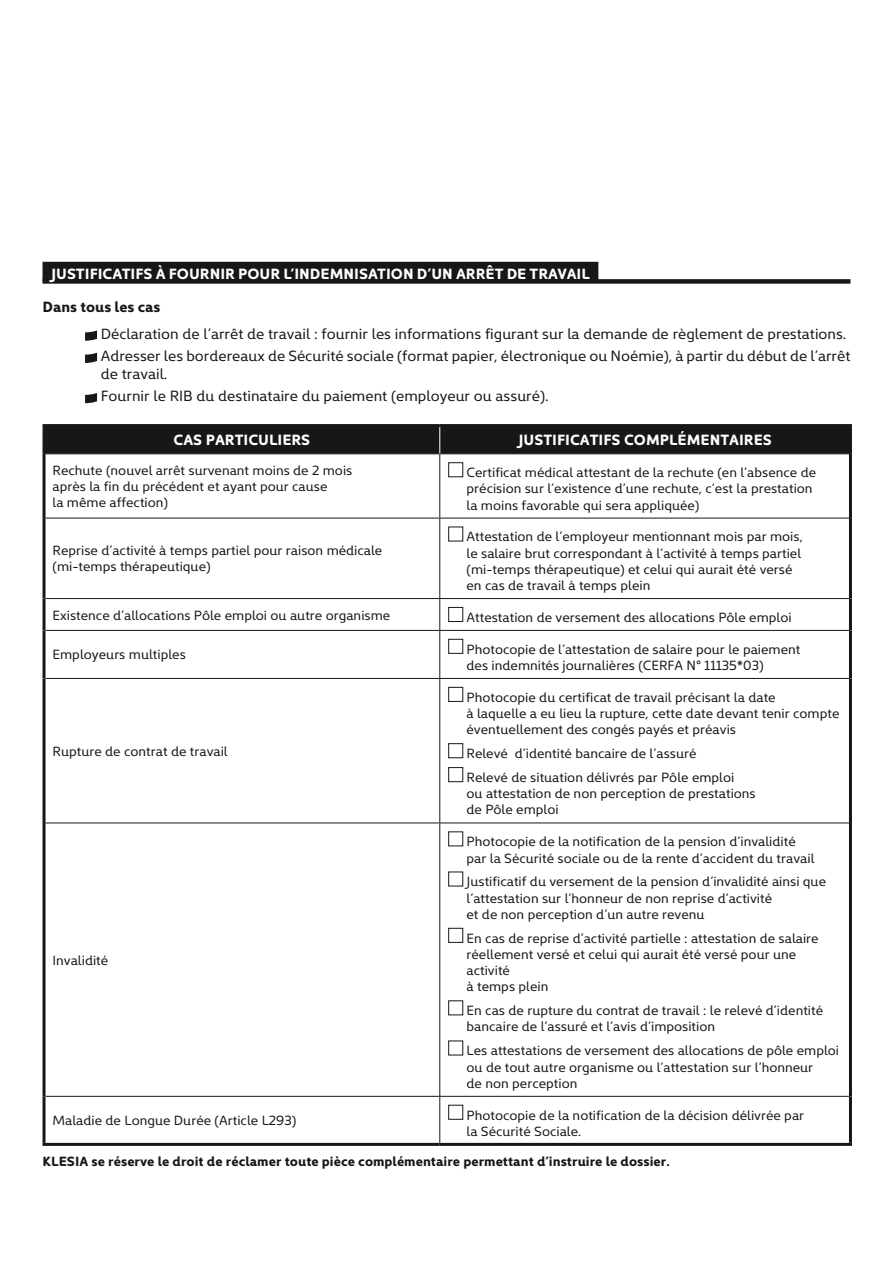
<style>
.page{position:relative;width:893px;height:1263px;background:#fff}
.page>*{position:absolute;margin:0;border:0;box-sizing:border-box;transform-origin:0 0}
.t1{font:15px/22.2px "Kyrial Display Pro";color:#181716}
.t2{font:700 15px "Kyrial Display Pro";color:#fff}
.t3{font:700 15px "Kyrial Display Pro";color:#181716}
.t4{font:13.5px/16.2px "Kyrial Display Pro";color:#181716}
.t5{font:700 13.5px "Kyrial Display Pro";color:#181716}
</style>
<div class="page">
<div style="left:43px;top:262px;width:555px;height:19px;background:#181716"></div>
<div style="left:43px;top:279px;width:807px;height:5px;background:#181716"></div>
<svg style="left:85px;top:330px;width:12px;height:11px"></svg>
<svg style="left:85px;top:353px;width:12px;height:10px"></svg>
<svg style="left:85px;top:393px;width:12px;height:10px"></svg>
<svg style="left:46px;top:454px;width:803px;height:689px"></svg>
<hr style="left:439px;top:454px;width:1px;height:64px;background:#181716">
<hr style="left:46px;top:518px;width:394px;height:1px;background:#181716">
<hr style="left:439px;top:518px;width:1px;height:80px;background:#181716">
<hr style="left:440px;top:518px;width:409px;height:1px;background:#181716">
<hr style="left:46px;top:598px;width:394px;height:1px;background:#181716">
<hr style="left:439px;top:599px;width:1px;height:31px;background:#181716">
<hr style="left:440px;top:598px;width:409px;height:1px;background:#181716">
<hr style="left:46px;top:630px;width:394px;height:1px;background:#181716">
<hr style="left:439px;top:631px;width:1px;height:47px;background:#181716">
<hr style="left:440px;top:630px;width:409px;height:1px;background:#181716">
<hr style="left:46px;top:678px;width:394px;height:1px;background:#181716">
<hr style="left:439px;top:679px;width:1px;height:143px;background:#181716">
<hr style="left:440px;top:678px;width:409px;height:1px;background:#181716">
<hr style="left:46px;top:822px;width:394px;height:1px;background:#181716">
<hr style="left:439px;top:823px;width:1px;height:273px;background:#181716">
<hr style="left:439px;top:1097px;width:1px;height:46px;background:#181716">
<hr style="left:440px;top:822px;width:409px;height:1px;background:#181716">
<hr style="left:46px;top:1096px;width:394px;height:1px;background:#181716">
<hr style="left:440px;top:1096px;width:409px;height:1px;background:#181716">
<hr style="left:43px;top:424px;width:397px;height:3px;background:#181716">
<hr style="left:43px;top:427px;width:3px;height:27px;background:#181716">
<hr style="left:440px;top:424px;width:412px;height:3px;background:#181716">
<hr style="left:849px;top:427px;width:3px;height:27px;background:#181716">
<hr style="left:43px;top:454px;width:3px;height:64px;background:#181716">
<hr style="left:849px;top:454px;width:3px;height:64px;background:#181716">
<hr style="left:43px;top:518px;width:3px;height:80px;background:#181716">
<hr style="left:849px;top:518px;width:3px;height:80px;background:#181716">
<hr style="left:43px;top:598px;width:3px;height:32px;background:#181716">
<hr style="left:849px;top:598px;width:3px;height:32px;background:#181716">
<hr style="left:43px;top:630px;width:3px;height:48px;background:#181716">
<hr style="left:849px;top:630px;width:3px;height:48px;background:#181716">
<hr style="left:43px;top:678px;width:3px;height:145px;background:#181716">
<hr style="left:849px;top:678px;width:3px;height:145px;background:#181716">
<hr style="left:43px;top:823px;width:3px;height:273px;background:#181716">
<hr style="left:849px;top:823px;width:3px;height:273px;background:#181716">
<hr style="left:43px;top:1096px;width:3px;height:47px;background:#181716">
<hr style="left:849px;top:1096px;width:3px;height:47px;background:#181716">
<hr style="left:43px;top:1143px;width:397px;height:3px;background:#181716">
<hr style="left:440px;top:1143px;width:412px;height:3px;background:#181716">
<div style="left:45px;top:427px;width:804px;height:27px;background:#181716"></div>
<div style="left:448px;top:462px;width:15px;height:15px;border:1px solid #181716"></div>
<div style="left:448px;top:527px;width:15px;height:14px;border:1px solid #181716"></div>
<div style="left:448px;top:607px;width:15px;height:15px;border:1px solid #181716"></div>
<div style="left:448px;top:639px;width:15px;height:15px;border:1px solid #181716"></div>
<div style="left:448px;top:687px;width:15px;height:15px;border:1px solid #181716"></div>
<div style="left:448px;top:743px;width:15px;height:15px;border:1px solid #181716"></div>
<div style="left:448px;top:767px;width:15px;height:15px;border:1px solid #181716"></div>
<div style="left:448px;top:831px;width:15px;height:15px;border:1px solid #181716"></div>
<div style="left:448px;top:871px;width:15px;height:15px;border:1px solid #181716"></div>
<div style="left:448px;top:928px;width:15px;height:15px;border:1px solid #181716"></div>
<div style="left:448px;top:1000px;width:15px;height:15px;border:1px solid #181716"></div>
<div style="left:448px;top:1040px;width:15px;height:15px;border:1px solid #181716"></div>
<div style="left:448px;top:1105px;width:15px;height:15px;border:1px solid #181716"></div>
<p class="t2" style="left:51px;top:262px;width:540px">JUSTIFICATIFS À FOURNIR POUR L’INDEMNISATION D’UN ARRÊT DE TRAVAIL</p>
<p class="t3" style="left:43px;top:296px;width:119px">Dans tous les cas</p>
<p class="t1" style="left:101px;top:321px;width:751px">Déclaration de l’arrêt de travail : fournir les informations figurant sur la demande de règlement de prestations.<br>Adresser les bordereaux de Sécurité sociale (format papier, électronique ou Noémie), à partir du début de l’arrêt</p>
<p class="t1" style="left:101px;top:362px;width:449px">de travail.<br>Fournir le RIB du destinataire du paiement (employeur ou assuré).</p>
<p class="t2" style="left:174px;top:429px;width:138px">CAS PARTICULIERS</p>
<p class="t2" style="left:518px;top:429px;width:255px">JUSTIFICATIFS COMPLÉMENTAIRES</p>
<p class="t4" style="left:53px;top:461px;width:301px">Rechute (nouvel arrêt survenant moins de 2 mois après la fin du précédent et ayant pour cause<br>la même affection)</p>
<p class="t4" style="left:466px;top:464px;width:351px">Certificat médical attestant de la rechute (en l’absence de précision sur l’existence d’une rechute, c’est la prestation la moins favorable qui sera appliquée)</p>
<p class="t4" style="left:53px;top:542px;width:331px">Reprise d’activité à temps partiel pour raison médicale (mi-temps thérapeutique)</p>
<p class="t4" style="left:466px;top:528px;width:338px">Attestation de l’employeur mentionnant mois par mois, le salaire brut correspondant à l’activité à temps partiel (mi-temps thérapeutique) et celui qui aurait été versé en cas de travail à temps plein</p>
<p class="t4" style="left:53px;top:606px;width:339px">Existence d’allocations Pôle emploi ou autre organisme</p>
<p class="t4" style="left:466px;top:608px;width:327px">Attestation de versement des allocations Pôle emploi</p>
<p class="t4" style="left:53px;top:646px;width:135px">Employeurs multiples</p>
<p class="t4" style="left:466px;top:640px;width:335px">Photocopie de l’attestation de salaire pour le paiement des indemnités journalières (CERFA N° 11135*03)</p>
<p class="t4" style="left:53px;top:742px;width:177px">Rupture de contrat de travail</p>
<p class="t4" style="left:53px;top:951px;width:57px">Invalidité</p>
<p class="t4" style="left:466px;top:688px;width:374px">Photocopie du certificat de travail précisant la date<br>à laquelle a eu lieu la rupture, cette date devant tenir compte éventuellement des congés payés et préavis</p>
<p class="t4" style="left:466px;top:741px;width:269px;line-height:23.9px">Relevé d’identité bancaire de l’assuré<br>Relevé de situation délivrés par Pôle emploi</p>
<p class="t4" style="left:466px;top:785px;width:291px">ou attestation de non perception de prestations de Pôle emploi</p>
<p class="t4" style="left:466px;top:833px;width:349px">Photocopie de la notification de la pension d’invalidité par la Sécurité sociale ou de la rente d’accident du travail</p>
<p class="t4" style="left:466px;top:873px;width:361px">Justificatif du versement de la pension d’invalidité ainsi que l’attestation sur l’honneur de non reprise d’activité<br>et de non perception d’un autre revenu</p>
<p class="t4" style="left:466px;top:929px;width:354px">En cas de reprise d’activité partielle : attestation de salaire réellement versé et celui qui aurait été versé pour une activité<br>à temps plein</p>
<p class="t4" style="left:466px;top:1002px;width:358px">En cas de rupture du contrat de travail : le relevé d’identité bancaire de l’assuré et l’avis d’imposition</p>
<p class="t4" style="left:466px;top:1042px;width:374px">Les attestations de versement des allocations de pôle emploi ou de tout autre organisme ou l’attestation sur l’honneur<br>de non perception</p>
<p class="t4" style="left:53px;top:1112px;width:245px">Maladie de Longue Durée (Article L293)</p>
<p class="t4" style="left:466px;top:1106px;width:339px">Photocopie de la notification de la décision délivrée par la Sécurité Sociale.</p>
<p class="t5" style="left:43px;top:1152px;width:629px">KLESIA se réserve le droit de réclamer toute pièce complémentaire permettant d’instruire le dossier.</p>
</div>
